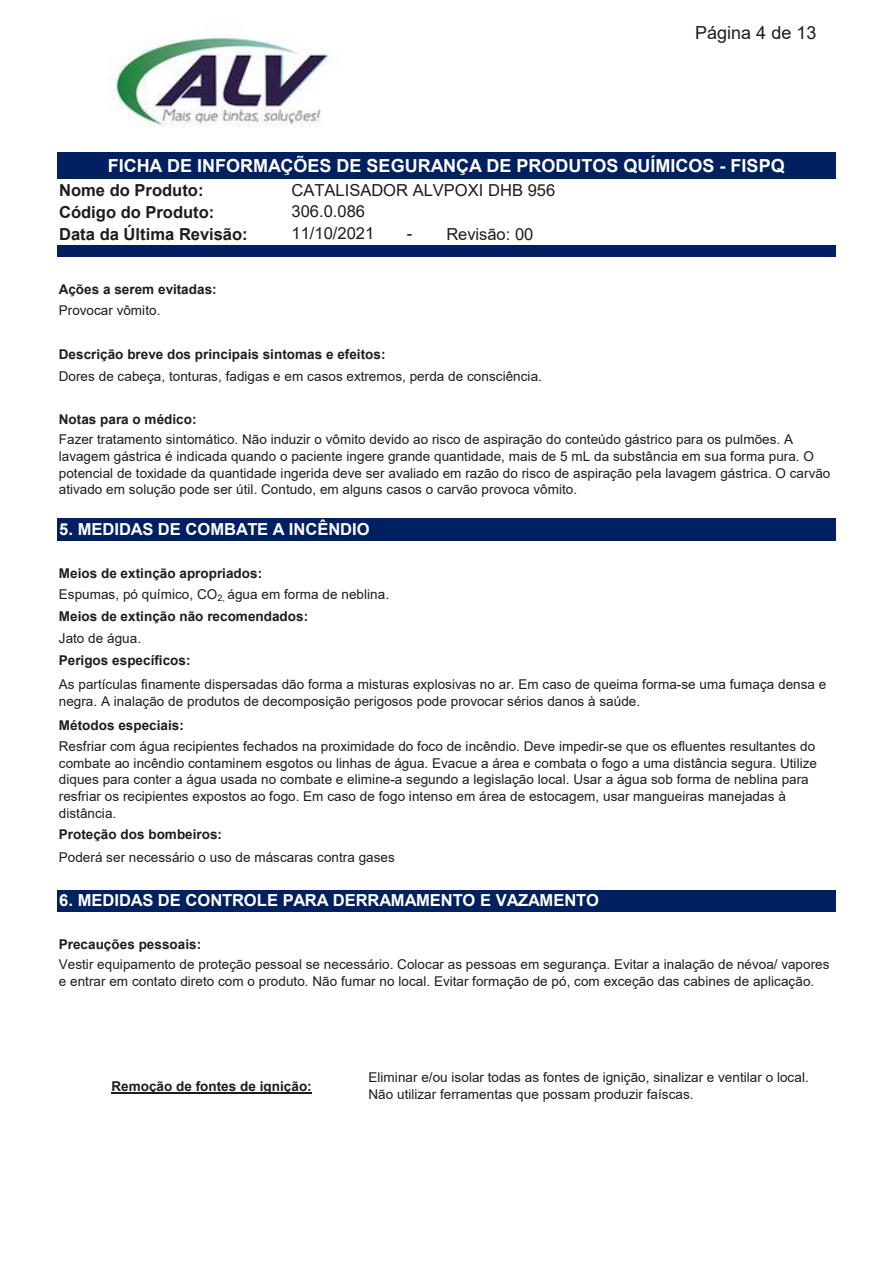
<style>
.page{position:relative;width:893px;height:1263px;background:#fff}
.page>*{position:absolute;margin:0;border:0;box-sizing:border-box;transform-origin:0 0}
.t1{font:700 18px "Arial";color:#fff}
.t2{font:18px "Arial";color:#1d1d1b}
.t3{font:700 16.5px "Arial";letter-spacing:-.005em;color:#fff}
.t4{font:16.5px "Arial";color:#1d1d1b}
.t5{font:700 16.5px "Arial";color:#1d1d1b}
.t6{font:13.5px/16.6px "Arial";letter-spacing:.005em;color:#1d1d1b}
.t7{font:700 13.5px "Arial";letter-spacing:.005em;color:#1d1d1b}
.s1{font-weight:700}
</style>
<div class="page">
<div style="left:57px;top:153px;width:778px;height:27px;background:#002060"></div>
<div style="left:57px;top:245px;width:778px;height:12px;background:#002060"></div>
<div style="left:57px;top:518px;width:778px;height:23px;background:#002060"></div>
<div style="left:57px;top:889px;width:778px;height:23px;background:#002060"></div>
<hr style="left:111px;top:1092px;width:201px;height:1px;background:#1d1d1b">
<img style="left:110px;top:35px;width:220px;height:92px">
<h1 class="t2" style="left:695px;top:20px;width:123px">Página 4 de 13</h1>
<h1 class="t1" style="left:108px;top:153px;width:679px">FICHA DE INFORMAÇÕES DE SEGURANÇA DE PRODUTOS QUÍMICOS - FISPQ</h1>
<p class="t5" style="left:59px;top:179px;width:146px">Nome do Produto:</p>
<p class="t4" style="left:291px;top:179px;width:265px">CATALISADOR ALVPOXI DHB 956</p>
<p class="t5" style="left:59px;top:200px;width:157px">Código do Produto:</p>
<p class="t4" style="left:291px;top:200px;width:75px">306.0.086</p>
<p class="t5" style="left:59px;top:222px;width:190px">Data da Última Revisão:</p>
<p class="t4" style="left:291px;top:222px;width:84px">11/10/2021</p>
<p class="t4" style="left:407px;top:222px;width:7px">-</p>
<p class="t7" style="left:59px;top:279px;width:159px">Ações a serem evitadas:</p>
<p class="t4" style="left:446px;top:223px;width:89px">Revisão: 00</p>
<p class="t6" style="left:59px;top:302px;width:103px">Provocar vômito.</p>
<p class="t7" style="left:59px;top:345px;width:328px">Descrição breve dos principais sintomas e efeitos:</p>
<p class="t6" style="left:59px;top:368px;width:485px">Dores de cabeça, tonturas, fadigas e em casos extremos, perda de consciência.</p>
<p class="t7" style="left:59px;top:410px;width:139px">Notas para o médico:</p>
<p class="t6" style="left:59px;top:431px;width:773px">Fazer tratamento sintomático. Não induzir o vômito devido ao risco de aspiração do conteúdo gástrico para os pulmões. A lavagem gástrica é indicada quando o paciente ingere grande quantidade, mais de 5 mL da substância em sua forma pura. O potencial de toxidade da quantidade ingerida deve ser avaliado em razão do risco de aspiração pela lavagem gástrica. O carvão ativado em solução pode ser útil. Contudo, em alguns casos o carvão provoca vômito.</p>
<p class="t3" style="left:59px;top:518px;width:312px">5. MEDIDAS DE COMBATE A INCÊNDIO</p>
<p class="t6" style="left:59px;top:562px;width:332px;line-height:20.9px"><span class="s1">Meios de extinção apropriados:<br></span>Espumas, pó químico, CO<sub>2,</sub> água em forma de neblina.</p>
<p class="t7" style="left:59px;top:607px;width:251px">Meios de extinção não recomendados:</p>
<p class="t6" style="left:59px;top:630px;width:84px">Jato de água.</p>
<p class="t7" style="left:59px;top:651px;width:133px">Perigos específicos:</p>
<p class="t6" style="left:59px;top:676px;width:769px">As partículas finamente dispersadas dão forma a misturas explosivas no ar. Em caso de queima forma-se uma fumaça densa e negra. A inalação de produtos de decomposição perigosos pode provocar sérios danos à saúde.</p>
<p class="t7" style="left:59px;top:716px;width:127px">Métodos especiais:</p>
<p class="t6" style="left:59px;top:738px;width:760px">Resfriar com água recipientes fechados na proximidade do foco de incêndio. Deve impedir-se que os efluentes resultantes do combate ao incêndio contaminem esgotos ou linhas de água. Evacue a área e combata o fogo a uma distância segura. Utilize diques para conter a água usada no combate e elimine-a segundo a legislação local. Usar a água sob forma de neblina para resfriar os recipientes expostos ao fogo. Em caso de fogo intenso em área de estocagem, usar mangueiras manejadas à distância.</p>
<p class="t7" style="left:59px;top:825px;width:165px">Proteção dos bombeiros:</p>
<p class="t6" style="left:59px;top:849px;width:338px">Poderá ser necessário o uso de máscaras contra gases</p>
<p class="t3" style="left:59px;top:889px;width:541px">6. MEDIDAS DE CONTROLE PARA DERRAMAMENTO E VAZAMENTO</p>
<p class="t7" style="left:59px;top:935px;width:144px">Precauções pessoais:</p>
<p class="t6" style="left:59px;top:956px;width:772px">Vestir equipamento de proteção pessoal se necessário. Colocar as pessoas em segurança. Evitar a inalação de névoa/ vapores e entrar em contato direto com o produto. Não fumar no local. Evitar formação de pó, com exceção das cabines de aplicação.</p>
<p class="t7" style="left:111px;top:1076px;width:202px">Remoção de fontes de ignição:</p>
<p class="t6" style="left:369px;top:1069px;width:442px">Eliminar e/ou isolar todas as fontes de ignição, sinalizar e ventilar o local.<br>Não utilizar ferramentas que possam produzir faíscas.</p>
</div>
